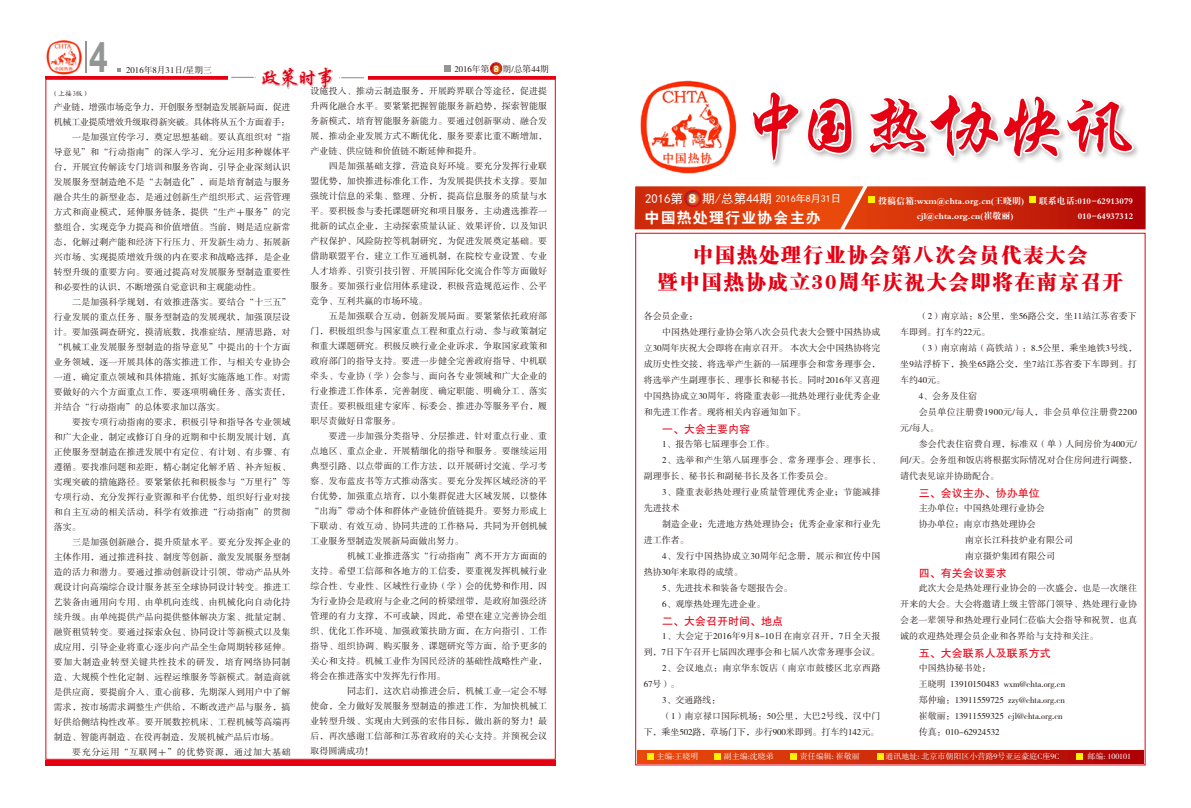
<style>
.page{position:relative;width:1191px;height:808px;background:#fff}
.page>*{position:absolute;margin:0;border:0;box-sizing:border-box;transform-origin:0 0}
.t1{font:71.6px "FZXKK GBK1 0";letter-spacing:-.05em;color:#e60013}
.t2{font:700 42.5px "Arial";color:#949595;scale:.79 1}
.t3{font:20.5px "FZXKK GBK1 0";color:#e60013}
.t4{font:20px "FZCSK GBK1 0";letter-spacing:.1em;color:#e60013}
.t5{font:15px "H Yb 2 gj";letter-spacing:.075em;color:#fff}
.t6{font:12.8px "FZDHTK GBK1 0";color:#fff}
.t7{font:12.6px "Sim Hei";color:#fff}
.内文{font:11px "FZHTK GBK1 0";color:#e60013}
.t8{font:10px "Sim Hei";color:#fff}
.内文-2{font:9px/15px "FZSSK GBK1 0";letter-spacing:.01em;color:#231916;text-align:justify}
.内文-3{font:9px/16px "FZSSK GBK1 0";letter-spacing:-.01em;color:#231916;text-align:right}
.内文-4{font:9px/16px "FZSSK GBK1 0";letter-spacing:.035em;color:#231916}
.t9{font:9px "FZDBSK GBK1 0";color:#fff}
.内文-5{font:9px/15px "FZSSK GBK1 0";letter-spacing:-.03em;color:#231916}
.内文-6{font:9px/16px "FZSSK GBK1 0";letter-spacing:.03em;color:#231916}
.内文-7{font:9px "FZSSK GBK1 0";letter-spacing:.055em;color:#231916}
.t10{font:8.8px "FZSSK GBK1 0";color:#231916}
.t11{font:8px "FZSSK GBK1 0";color:#fff}
.内文-8{font:7px "Kai Ti GB2312";color:#231916}
.s1{font-family:"FZDHTK GBK1 0";font-size:8.9px;color:#fff}
</style>
<div class="page">
<div style="left:45px;top:760px;width:511px;height:5px;background:#e60013"></div>
<hr style="left:45px;top:77px;width:511px;height:2px;background:#e60013">
<svg style="left:752px;top:92px;width:102px;height:69px"></svg>
<svg style="left:869px;top:94px;width:264px;height:65px"></svg>
<img style="left:640px;top:80px;width:97px;height:94px">
<svg style="left:637px;top:750px;width:506px;height:14px;background:#cd2909"></svg>
<svg style="left:790px;top:753px;width:6px;height:6px"></svg>
<svg style="left:877px;top:753px;width:6px;height:6px"></svg>
<svg style="left:1076px;top:753px;width:6px;height:6px"></svg>
<svg style="left:647px;top:753px;width:6px;height:6px"></svg>
<svg style="left:714px;top:753px;width:6px;height:6px"></svg>
<svg style="left:634px;top:186px;width:511px;height:43px;background:#d2320e"></svg>
<hr style="left:85px;top:42px;width:1px;height:31px;background:#949595">
<svg style="left:117px;top:68px;width:4px;height:4px"></svg>
<div style="left:490px;top:63px;width:12px;height:11px;border:1px solid #e60013;border-radius:50%"></div>
<svg style="left:491px;top:63px;width:10px;height:11px"></svg>
<div style="left:444px;top:66px;width:7px;height:6px;background:#949595"></div>
<img style="left:46px;top:40px;width:36px;height:35px">
<div style="left:228px;top:69px;width:139px;height:19px;background:#fff"></div>
<svg style="left:231px;top:77px;width:25px;height:1px"></svg>
<svg style="left:262px;top:67px;width:102px;height:22px"></svg>
<p class="t2" style="left:89px;top:29px;width:25px">4</p>
<p class="t10" style="left:126px;top:65px;width:87px">2016年8月31日/星期三</p>
<p class="t10" style="left:454px;top:65px;width:37px">2016年第</p>
<p class="t10" style="left:494px;top:65px;width:56px"><span class="s1">8</span> 期/总第44期</p>
<p class="t3" style="left:260px;top:67px;width:77px">政策时事</p>
<p class="内文-2" style="left:310px;top:84px;width:238px">设施投入、推动云制造服务，开展跨界联合等途径，促进提升两化融合水平。要紧紧把握智能服务新趋势，探索智能服务新模式，培育智能服务新能力。要通过创新驱动、融合发展，推动企业发展方式不断优化，服务要素比重不断增加，产业链、供应链和价值链不断延伸和提升。</p>
<p class="内文-2" style="left:310px;top:159px;width:238px;text-indent:18px">四是加强基础支撑，营造良好环境。要充分发挥行业联盟优势，加快推进标准化工作，为发展提供技术支撑。要加强统计信息的采集、整理、分析，提高信息服务的质量与水平。要积极参与委托课题研究和项目服务，主动遴选推荐一批新的试点企业，主动探索质量认证、效果评价，以及知识产权保护、风险防控等机制研究，为促进发展奠定基础。要借助联盟平台，建立工作互通机制，在院校专业设置、专业人才培养、引资引技引智、开展国际化交流合作等方面做好服务。要加强行业信用体系建设，积极营造规范运作、公平竞争、互利共赢的市场环境。</p>
<p class="内文-2" style="left:310px;top:309px;width:238px;text-indent:18px">五是加强联合互动，创新发展局面。要紧紧依托政府部门，积极组织参与国家重点工程和重点行动，参与政策制定和重大课题研究。积极反映行业企业诉求，争取国家政策和政府部门的指导支持。要进一步健全完善政府指导、中机联牵头、专业协（学）会参与、面向各专业领域和广大企业的行业推进工作体系，完善制度、确定职能、明确分工、落实责任。要积极组建专家库、标委会、推进办等服务平台，履职尽责做好日常服务。</p>
<p class="内文-2" style="left:310px;top:429px;width:238px;text-indent:18px">要进一步加强分类指导、分层推进，针对重点行业、重点地区、重点企业，开展精细化的指导和服务。要继续运用典型引路、以点带面的工作方法，以开展研讨交流、学习考察、发布蓝皮书等方式推动落实。要充分发挥区域经济的平台优势，加强重点培育，以小集群促进大区域发展，以整体“出海”带动个体和群体产业链价值链提升。要努力形成上下联动、有效互动、协同共进的工作格局，共同为开创机械工业服务型制造发展新局面做出努力。</p>
<p class="内文-2" style="left:310px;top:549px;width:238px;text-indent:18px">　　机械工业推进落实“行动指南”离不开方方面面的支持。希望工信部和各地方的工信委，要重视发挥机械行业综合性、专业性、区域性行业协（学）会的优势和作用，因为行业协会是政府与企业之间的桥梁纽带，是政府加强经济管理的有力支撑，不可或缺，因此，希望在建立完善协会组织、优化工作环境、加强政策扶助方面，在方向指引、工作指导、组织协调、购买服务、课题研究等方面，给予更多的关心和支持。机械工业作为国民经济的基础性战略性产业，将会在推进落实中发挥先行作用。</p>
<p class="内文-2" style="left:310px;top:684px;width:238px;text-indent:18px">　　同志们，这次启动推进会后，机械工业一定会不辱使命，全力做好发展服务型制造的推进工作，为加快机械工业转型升级、实现由大到强的宏伟目标，做出新的努力！最后，再次感谢工信部和江苏省政府的关心支持。并预祝会议取得圆满成功！</p>
<p class="内文-8" style="left:51px;top:90px;width:40px">（上接3版）</p>
<p class="内文-5" style="left:54px;top:99px;width:238px">产业链，增强市场竞争力，开创服务型制造发展新局面，促进机械工业提质增效升级取得新突破。具体将从五个方面着手：</p>
<p class="内文-2" style="left:54px;top:129px;width:238px;text-indent:18px">一是加强宣传学习，奠定思想基础。要认真组织对“指导意见”和“行动指南”的深入学习，充分运用多种媒体平台，开展宣传解读专门培训和服务咨询，引导企业深刻认识发展服务型制造绝不是“去制造化”，而是培育制造与服务融合共生的新型业态，是通过创新生产组织形式、运营管理方式和商业模式，延伸服务链条，提供“生产＋服务”的完整组合，实现竞争力提高和价值增值。当前，则是适应新常态，化解过剩产能和经济下行压力、开发新生动力、拓展新兴市场、实现提质增效升级的内在要求和战略选择，是企业转型升级的重要方向。要通过提高对发展服务型制造重要性和必要性的认识，不断增强自觉意识和主观能动性。</p>
<p class="内文-2" style="left:54px;top:294px;width:238px;text-indent:18px">二是加强科学规划，有效推进落实。要结合“十三五”行业发展的重点任务、服务型制造的发展现状，加强顶层设计。要加强调查研究，摸清底数，找准症结，厘清思路，对“机械工业发展服务型制造的指导意见”中提出的十个方面业务领域，逐一开展具体的落实推进工作，与相关专业协会一道，确定重点领域和具体措施，抓好实施落地工作。对需要做好的六个方面重点工作，要逐项明确任务、落实责任，并结合“行动指南”的总体要求加以落实。</p>
<p class="内文-2" style="left:54px;top:414px;width:238px;text-indent:18px">要按专项行动指南的要求，积极引导和指导各专业领域和广大企业，制定或修订自身的近期和中长期发展计划，真正使服务型制造在推进发展中有定位、有计划、有步骤、有遵循。要找准问题和差距，精心制定化解矛盾、补齐短板、实现突破的措施路径。要紧紧依托和积极参与“万里行”等专项行动，充分发挥行业资源和平台优势，组织好行业对接和自主互动的相关活动，科学有效推进“行动指南”的贯彻落实。</p>
<p class="内文-2" style="left:54px;top:534px;width:238px;text-indent:18px">三是加强创新融合，提升质量水平。要充分发挥企业的主体作用，通过推进科技、制度等创新，激发发展服务型制造的活力和潜力。要通过推动创新设计引领，带动产品从外观设计向高端综合设计服务甚至全球协同设计转变。推进工艺装备由通用向专用、由单机向连线、由机械化向自动化持续升级。由单纯提供产品向提供整体解决方案、批量定制、融资租赁转变。要通过探索众包、协同设计等新模式以及集成应用，引导企业将重心逐步向产品全生命周期转移延伸。要加大制造业转型关键共性技术的研发，培育网络协同制造、大规模个性化定制、远程运维服务等新模式。制造商就是供应商，要提前介入、重心前移，先期深入到用户中了解需求，按市场需求调整生产供给，不断改进产品与服务，搞好供给侧结构性改革。要开展数控机床、工程机械等高端再制造、智能再制造、在役再制造，发展机械产品后市场。</p>
<p class="内文-7" style="left:72px;top:747px;width:220px">要充分运用“互联网＋”的优势资源，通过加大基础</p>
<p class="t1" style="left:739px;top:90px;width:396px">中国热协快讯</p>
<p class="t7" style="left:645px;top:192px;width:39px">2016第</p>
<p class="t7" style="left:702px;top:192px;width:71px">期/总第44期</p>
<p class="t6" style="left:689px;top:191px;width:9px">8</p>
<p class="t8" style="left:776px;top:193px;width:66px">2016年8月31日</p>
<p class="t9" style="left:1038px;top:196px;width:96px">联系电话:010-62913079</p>
<p class="t9" style="left:1077px;top:211px;width:57px">010-64937312</p>
<p class="t9" style="left:878px;top:196px;width:148px">投稿信箱:wxm@chta.org.cn(王晓明)</p>
<p class="t9" style="left:917px;top:211px;width:98px">cjl@chta.org.cn(崔敬丽)</p>
<p class="t5" style="left:644px;top:210px;width:178px">中国热处理行业协会主办</p>
<p class="t4" style="left:693px;top:244px;width:395px">中国热处理行业协会第八次会员代表大会</p>
<p class="t4" style="left:658px;top:271px;width:466px">暨中国热协成立30周年庆祝大会即将在南京召开</p>
<p class="内文-2" style="left:643px;top:309px;width:55px">各会员企业：</p>
<p class="内文-2" style="left:643px;top:324px;width:238px;line-height:16px;text-indent:18px">中国热处理行业协会第八次会员代表大会暨中国热协成立30周年庆祝大会即将在南京召开。 本次大会中国热协将完成历史性交接，将选举产生新的一届理事会和常务理事会，将选举产生副理事长、理事长和秘书长。同时2016年又喜迎中国热协成立30周年，将隆重表彰一批热处理行业优秀企业和先进工作者。现将相关内容通知如下。</p>
<p class="内文" style="left:662px;top:423px;width:89px">一、大会主要内容</p>
<p class="内文-2" style="left:662px;top:437px;width:114px">1、报告第七届理事会工作。</p>
<p class="内文-2" style="left:643px;top:452px;width:238px;line-height:16px;text-indent:18px">2、选举和产生第八届理事会、常务理事会、理事长、副理事长、秘书长和副秘书长及各工作委员会。</p>
<p class="内文-4" style="left:643px;top:484px;width:238px;text-indent:18px">3、隆重表彰热处理行业质量管理优秀企业；节能减排先进技术</p>
<p class="内文-2" style="left:643px;top:516px;width:238px;line-height:16px;text-indent:18px">制造企业；先进地方热处理协会；优秀企业家和行业先进工作者。</p>
<p class="内文-6" style="left:643px;top:548px;width:238px;text-indent:18px">4、发行中国热协成立30周年纪念册，展示和宣传中国热协30年来取得的成绩。</p>
<p class="内文-2" style="left:662px;top:581px;width:132px">5、先进技术和装备专题报告会。</p>
<p class="内文-2" style="left:662px;top:597px;width:105px">6、观摩热处理先进企业。</p>
<p class="内文" style="left:662px;top:615px;width:122px">二、大会召开时间、地点</p>
<p class="内文-3" style="left:643px;top:628px;width:238px">1、大会定于2016年9月8-10日在南京召开，7日全天报<br>到，7日下午召开七届四次理事会和七届八次常务理事会议。</p>
<p class="内文-4" style="left:643px;top:660px;width:238px;text-indent:18px">2、会议地点：南京华东饭店（南京市鼓楼区北京西路<br>67号）。</p>
<p class="内文-2" style="left:662px;top:693px;width:60px">3、交通路线：</p>
<p class="内文-3" style="left:643px;top:708px;width:238px">（1）南京禄口国际机场：50公里，大巴2号线，汉中门<br>下，乘坐502路，草场门下，步行900米即到。打车约142元。</p>
<p class="内文-2" style="left:900px;top:308px;width:238px;line-height:16px;text-indent:18px">（2）南京站：8公里，坐56路公交，坐11站江苏省委下车即到。打车约22元。</p>
<p class="内文-2" style="left:900px;top:340px;width:238px;line-height:16px;text-indent:18px">（3）南京南站（高铁站）：8.5公里，乘坐地铁3号线，坐9站浮桥下，换坐65路公交，坐7站江苏省委下车即到。打车约40元。</p>
<p class="内文-2" style="left:918px;top:389px;width:60px">4、会务及住宿</p>
<p class="内文-4" style="left:900px;top:404px;width:238px;text-indent:18px">会员单位注册费1900元/每人，非会员单位注册费2200元/每人。</p>
<p class="内文-2" style="left:900px;top:436px;width:238px;line-height:16px;text-indent:18px">参会代表住宿费自理，标准双（单）人间房价为400元/间/天。会务组和饭店将根据实际情况对合住房间进行调整，请代表见谅并协助配合。</p>
<p class="内文" style="left:918px;top:487px;width:123px">三、会议主办、协办单位</p>
<p class="内文-2" style="left:918px;top:501px;width:128px">主办单位：中国热处理行业协会</p>
<p class="内文-2" style="left:918px;top:517px;width:119px">协办单位：南京市热处理协会</p>
<p class="内文-2" style="left:965px;top:533px;width:109px">南京长江科技炉业有限公司</p>
<p class="内文-2" style="left:965px;top:549px;width:91px">南京摄炉集团有限公司</p>
<p class="内文" style="left:918px;top:567px;width:89px">四、有关会议要求</p>
<p class="内文-2" style="left:900px;top:580px;width:238px;line-height:16px;text-indent:18px">此次大会是热处理行业协会的一次盛会，也是一次继往开来的大会。大会将邀请上级主管部门领导、热处理行业协会老一辈领导和热处理行业同仁莅临大会指导和祝贺，也真诚的欢迎热处理会员企业和各界给与支持和关注。</p>
<p class="内文" style="left:918px;top:647px;width:134px">五、大会联系人及联系方式</p>
<p class="内文-2" style="left:918px;top:661px;width:73px">中国热协秘书处：</p>
<p class="内文-2" style="left:918px;top:677px;width:148px">王晓明 13910150483 wxm@chta.org.cn</p>
<p class="内文-2" style="left:918px;top:693px;width:148px">郑仲瑜：13911559725 zzy@chta.org.cn</p>
<p class="内文-2" style="left:918px;top:709px;width:146px">崔敬丽：13911559325 cjl@chta.org.cn</p>
<p class="内文-2" style="left:918px;top:725px;width:83px">传真：010-62924532</p>
<p class="t11" style="left:656px;top:752px;width:43px">主编:王晓明</p>
<p class="t11" style="left:724px;top:752px;width:51px">副主编:沈晓弟</p>
<p class="t11" style="left:800px;top:752px;width:61px">责任编辑: 崔敬丽</p>
<p class="t11" style="left:885px;top:752px;width:175px">通讯地址: 北京市朝阳区小营路9号亚运豪庭C座9C</p>
<p class="t11" style="left:1087px;top:752px;width:45px">邮编: 100101</p>
</div>
